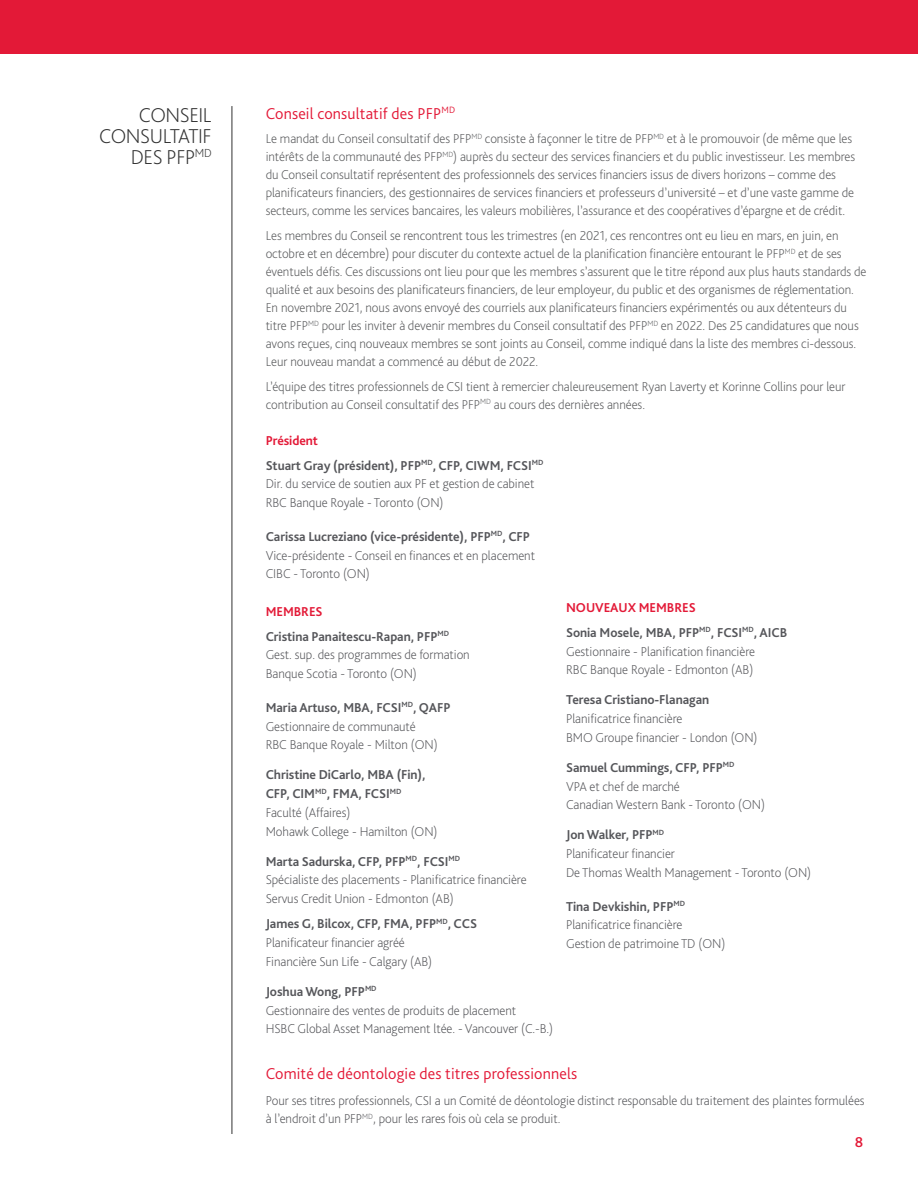
<style>
.page{position:relative;width:918px;height:1188px;background:#fff}
.page>*{position:absolute;margin:0;border:0;box-sizing:border-box;transform-origin:0 0}
.t1{font:200 21px/21px "Bliss Pro";letter-spacing:-.02em;color:#313131;text-align:right}
.t2{font:300 16.5px "Bliss Pro";letter-spacing:.01em;color:#e31937}
.t3{font:500 15px "Bliss Pro";color:#e31937}
.t4{font:200 13.5px/18px "Bliss Pro";letter-spacing:-.005em;color:#58595b}
.t5{font:200 13.5px/18.8px "Bliss Pro";letter-spacing:-.005em;color:#55565a}
.t6{font:700 13.5px/24.8px "Bliss Pro";letter-spacing:-.005em;color:#55565a}
.s1{color:#e31937}
.s2{font-weight:700}
</style>
<div class="page">
<hr style="left:232px;top:106px;width:1px;height:812px;background:#313131">
<hr style="left:232px;top:918px;width:1px;height:216px;background:#313131">
<div style="left:0;top:0;width:918px;height:54px;background:#e31937"></div>
<h1 class="t1" style="left:99px;top:104px;width:114px">CONSEIL<br>CONSULTATIF<br>DES PFP<sup>MD</sup></h1>
<p class="t2" style="left:266px;top:103px;width:191px">Conseil consultatif des PFP<sup>MD</sup></p>
<p class="t4" style="left:266px;top:130px;width:591px">Le mandat du Conseil consultatif des PFP<sup>MD</sup> consiste à façonner le titre de PFP<sup>MD</sup> et à le promouvoir (de même que les intérêts de la communauté des PFP<sup>MD</sup>) auprès du secteur des services financiers et du public investisseur. Les membres du Conseil consultatif représentent des professionnels des services financiers issus de divers horizons – comme des planificateurs financiers, des gestionnaires de services financiers et professeurs d’université – et d’une vaste gamme de secteurs, comme les services bancaires, les valeurs mobilières, l’assurance et des coopératives d’épargne et de crédit.</p>
<p class="t4" style="left:266px;top:226px;width:602px">Les membres du Conseil se rencontrent tous les trimestres (en 2021, ces rencontres ont eu lieu en mars, en juin, en octobre et en décembre) pour discuter du contexte actuel de la planification financière entourant le PFP<sup>MD</sup> et de ses éventuels défis. Ces discussions ont lieu pour que les membres s’assurent que le titre répond aux plus hauts standards de qualité et aux besoins des planificateurs financiers, de leur employeur, du public et des organismes de réglementation.<br>En novembre 2021, nous avons envoyé des courriels aux planificateurs financiers expérimentés ou aux détenteurs du titre PFP<sup>MD</sup> pour les inviter à devenir membres du Conseil consultatif des PFP<sup>MD</sup> en 2022. Des 25 candidatures que nous avons reçues, cinq nouveaux membres se sont joints au Conseil, comme indiqué dans la liste des membres ci-dessous.<br>Leur nouveau mandat a commencé au début de 2022.</p>
<p class="t4" style="left:266px;top:377px;width:581px">L’équipe des titres professionnels de CSI tient à remercier chaleureusement Ryan Laverty et Korinne Collins pour leur contribution au Conseil consultatif des PFP<sup>MD</sup> au cours des dernières années.</p>
<p class="t6" style="left:266px;top:428px;width:279px"><span class="s1">Président<br></span>Stuart Gray (président), PFP<sup>MD</sup>, CFP, CIWM, FCSI<sup>MD</sup></p>
<p class="t5" style="left:266px;top:474px;width:270px">Dir. du service de soutien aux PF et gestion de cabinet<br>RBC Banque Royale - Toronto (ON)</p>
<p class="t5" style="left:266px;top:527px;width:271px"><span class="s2">Carissa Lucreziano (vice-présidente), PFP</span><sup>MD</sup><span class="s2">, CFP<br></span>Vice-présidente - Conseil en finances et en placement<br>CIBC - Toronto (ON)</p>
<p class="t6" style="left:266px;top:599px;width:185px"><span class="s1">MEMBRES<br></span>Cristina Panaitescu-Rapan, PFP<sup>MD</sup></p>
<p class="t5" style="left:266px;top:645px;width:206px">Gest. sup. des programmes de formation<br>Banque Scotia - Toronto (ON)</p>
<p class="t5" style="left:266px;top:698px;width:186px"><span class="s2">Maria Artuso, MBA, FCSI</span><sup>MD</sup><span class="s2">, QAFP<br></span>Gestionnaire de communauté<br>RBC Banque Royale - Milton (ON)</p>
<p class="t5" style="left:266px;top:765px;width:173px"><span class="s2">Christine DiCarlo, MBA (Fin),<br>CFP, CIM</span><sup>MD</sup><span class="s2">, FMA, FCSI</span><sup>MD<br></sup>Faculté (Affaires)<br>Mohawk College - Hamilton (ON)</p>
<p class="t5" style="left:266px;top:851px;width:263px"><span class="s2">Marta Sadurska, CFP, PFP</span><sup>MD</sup><span class="s2">, FCSI</span><sup>MD<br></sup>Spécialiste des placements - Planificatrice financière<br>Servus Credit Union - Edmonton (AB)</p>
<p class="t5" style="left:266px;top:914px;width:213px"><span class="s2">James G, Bilcox, CFP, FMA, PFP</span><sup>MD</sup><span class="s2">, CCS<br></span>Planificateur financier agréé<br>Financière Sun Life - Calgary (AB)</p>
<p class="t5" style="left:266px;top:982px;width:289px"><span class="s2">Joshua Wong, PFP</span><sup>MD<br></sup>Gestionnaire des ventes de produits de placement<br>HSBC Global Asset Management ltée. - Vancouver (C.-B.)</p>
<p class="t2" style="left:266px;top:1063px;width:313px">Comité de déontologie des titres professionnels</p>
<p class="t5" style="left:266px;top:1090px;width:601px">Pour ses titres professionnels, CSI a un Comité de déontologie distinct responsable du traitement des plaintes formulées à l’endroit d’un PFP<sup>MD</sup>, pour les rares fois où cela se produit.</p>
<p class="t3" style="left:855px;top:1133px;width:10px">8</p>
<p class="t6" style="left:566px;top:595px;width:223px"><span class="s1">NOUVEAUX MEMBRES<br></span>Sonia Mosele, MBA, PFP<sup>MD</sup>, FCSI<sup>MD</sup>, AICB</p>
<p class="t5" style="left:566px;top:641px;width:190px">Gestionnaire - Planification financière<br>RBC Banque Royale - Edmonton (AB)</p>
<p class="t6" style="left:566px;top:687px;width:145px">Teresa Cristiano-Flanagan</p>
<p class="t5" style="left:566px;top:709px;width:193px">Planificatrice financière<br>BMO Groupe financier - London (ON)</p>
<p class="t5" style="left:566px;top:758px;width:200px"><span class="s2">Samuel Cummings, CFP, PFP</span><sup>MD<br></sup>VPA et chef de marché<br>Canadian Western Bank - Toronto (ON)</p>
<p class="t5" style="left:566px;top:825px;width:247px"><span class="s2">Jon Walker, PFP</span><sup>MD<br></sup>Planificateur financier<br>De Thomas Wealth Management - Toronto (ON)</p>
<p class="t5" style="left:566px;top:896px;width:161px"><span class="s2">Tina Devkishin, PFP</span><sup>MD<br></sup>Planificatrice financière<br>Gestion de patrimoine TD (ON)</p>
</div>
